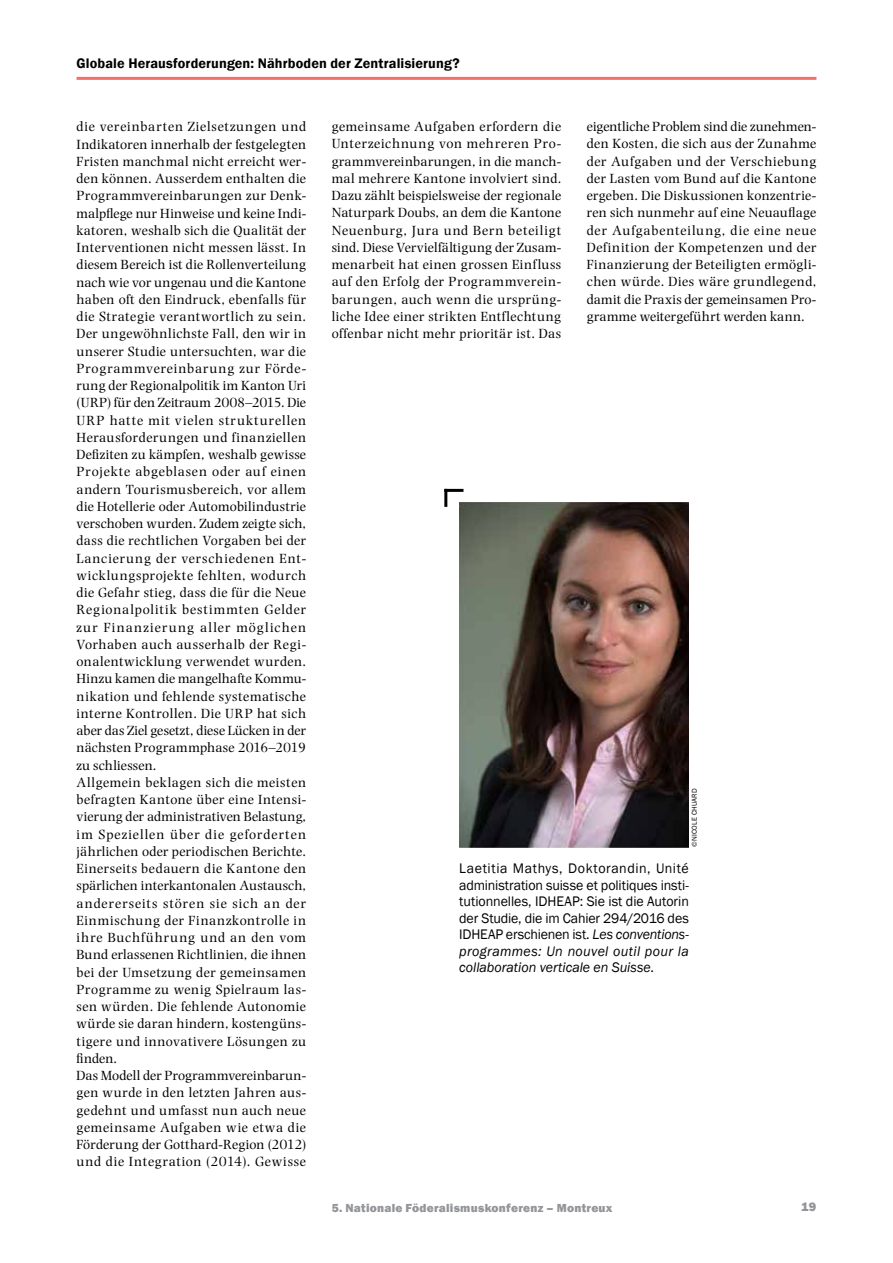
<style>
.page{position:relative;width:893px;height:1263px;background:#fff}
.page>*{position:absolute;margin:0;border:0;box-sizing:border-box;transform-origin:0 0}
.t1{font:14.25px/16.5px "Franklin Gothic";letter-spacing:-.01em;color:#000;text-align:justify}
.t2{font:600 14.25px "Franklin Gothic";letter-spacing:.01em;color:#000}
.t3{font:13.8px/17.2px "Photina MT Std";letter-spacing:.03em;color:#000;text-align:justify}
.t4{font:800 12.75px "Franklin Gothic";color:#939598}
.t5{font:800 12px "Franklin Gothic";letter-spacing:.02em;color:#939598}
.t6{font:7.2px "Franklin Gothic";letter-spacing:.02em;color:#000}
.s1{font-style:italic}
</style>
<div class="page">
<hr style="left:77px;top:77px;width:739px;height:3px;background:#f3716d">
<hr style="left:444px;top:489px;width:3px;height:18px;background:#000">
<hr style="left:444px;top:489px;width:19px;height:3px;background:#000">
<img style="left:459px;top:502px;width:230px;height:345px">
<p class="t2" style="left:77px;top:55px;width:385px">Globale Herausforderungen: Nährboden der Zentralisierung?</p>
<p class="t3" style="left:77px;top:118px;width:231px;text-align:left">die vereinbarten Zielsetzungen und Indikatoren innerhalb der festgelegten Fristen manchmal nicht erreicht wer&shy;den können. Ausserdem enthalten die Programmvereinbarungen zur Denk&shy;malpflege nur Hinweise und keine Indi&shy;katoren, weshalb sich die Qualität der Interventionen nicht messen lässt. In diesem Bereich ist die Rollenverteilung nach wie vor ungenau und die Kantone haben oft den Eindruck, ebenfalls für die Strategie verantwortlich zu sein.<br>Der ungewöhnlichste Fall, den wir in unserer Studie untersuchten, war die Programmvereinbarung zur Förde&shy;rung der Regionalpolitik im Kanton Uri (URP) für den Zeitraum 2008–2015. Die URP hatte mit vielen strukturellen Herausforderungen und finanziellen Defiziten zu kämpfen, weshalb gewisse Projekte abgeblasen oder auf einen andern Tourismusbereich, vor allem die Hotellerie oder Automobilindustrie verschoben wurden. Zudem zeigte sich, dass die rechtlichen Vorgaben bei der Lancierung der verschiedenen Ent&shy;wicklungsprojekte fehlten, wodurch die Gefahr stieg, dass die für die Neue Regionalpolitik bestimmten Gelder zur Finanzierung aller möglichen Vorhaben auch ausserhalb der Regi&shy;onalentwicklung verwendet wurden.<br>Hinzu kamen die mangelhafte Kommu&shy;nikation und fehlende systematische interne Kontrollen. Die URP hat sich aber das Ziel gesetzt, diese Lücken in der nächsten Programmphase 2016–2019 zu schliessen.<br>Allgemein beklagen sich die meisten befragten Kantone über eine Intensi&shy;vierung der administrativen Belastung, im Speziellen über die geforderten jährlichen oder periodischen Berichte.<br>Einerseits bedauern die Kantone den spärlichen interkantonalen Austausch, andererseits stören sie sich an der Einmischung der Finanzkontrolle in ihre Buchführung und an den vom Bund erlassenen Richtlinien, die ihnen bei der Umsetzung der gemeinsamen Programme zu wenig Spielraum las&shy;sen würden. Die fehlende Autonomie würde sie daran hindern, kostengüns&shy;tigere und innovativere Lösungen zu finden.<br>Das Modell der Programmvereinbarun&shy;gen wurde in den letzten Jahren aus&shy;gedehnt und umfasst nun auch neue gemeinsame Aufgaben wie etwa die Förderung der Gotthard-Region (2012) und die Integration (2014). Gewisse</p>
<p class="t3" style="left:332px;top:118px;width:231px">gemeinsame Aufgaben erfordern die Unterzeichnung von mehreren Pro&shy;grammvereinbarungen, in die manch&shy;mal mehrere Kantone involviert sind.<br>Dazu zählt beispielsweise der regionale Naturpark Doubs, an dem die Kantone Neuenburg, Jura und Bern beteiligt sind. Diese Vervielfältigung der Zusam&shy;menarbeit hat einen grossen Einfluss auf den Erfolg der Programmverein&shy;barungen, auch wenn die ursprüng&shy;liche Idee einer strikten Entflechtung offenbar nicht mehr prioritär ist. Das</p>
<p class="t3" style="left:587px;top:118px;width:231px">eigentliche Problem sind die zunehmen&shy;den Kosten, die sich aus der Zunahme der Aufgaben und der Verschiebung der Lasten vom Bund auf die Kantone ergeben. Die Diskussionen konzentrie&shy;ren sich nunmehr auf eine Neuauflage der Aufgabenteilung, die eine neue Definition der Kompetenzen und der Finanzierung der Beteiligten ermögli&shy;chen würde. Dies wäre grundlegend, damit die Praxis der gemeinsamen Pro&shy;gramme weitergeführt werden kann.</p>
<p class="t6" style="left:690px;top:847px;width:60px;rotate:-90deg">©NICOLE CHUARD</p>
<p class="t1" style="left:459px;top:860px;width:231px">Laetitia Mathys, Doktorandin, Unité administration suisse et politiques insti&shy;tutionnelles, IDHEAP: Sie ist die Autorin der Studie, die im Cahier 294/2016 des IDHEAP erschienen ist. <span class="s1">Les conventions&shy;programmes: Un nouvel outil pour la collaboration verticale en Suisse</span>.</p>
<p class="t5" style="left:332px;top:1200px;width:282px">5. Nationale Föderalismuskonferenz – Montreux</p>
<p class="t4" style="left:801px;top:1199px;width:17px">19</p>
</div>
